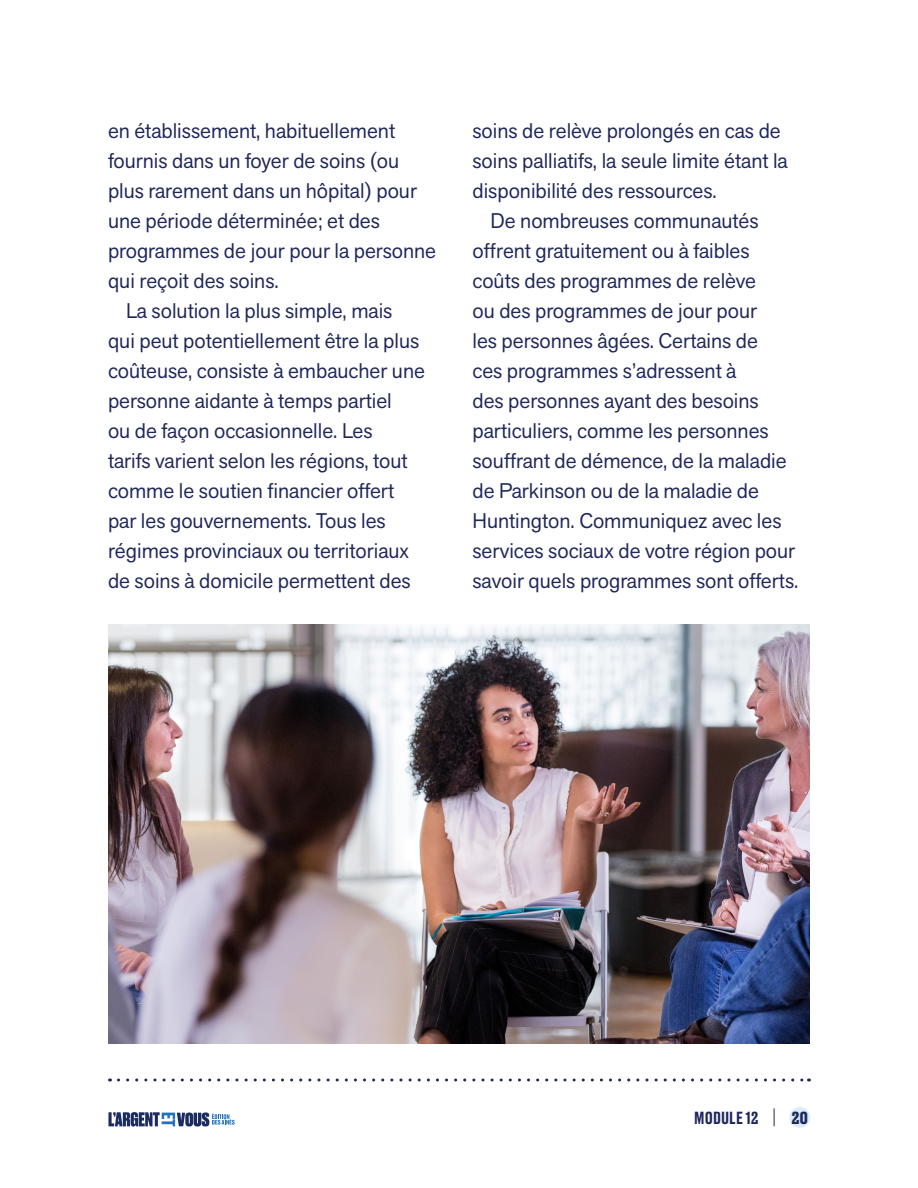
<style>
.page{position:relative;width:918px;height:1188px;background:#fff}
.page>*{position:absolute;margin:0;border:0;box-sizing:border-box;transform-origin:0 0}
.t1{font:21px/30px "Akzid Grtsk Next";color:#1f275b}
.t2{font:500 16.5px "Druk Text";letter-spacing:.005em;color:#1f275b}
.t3{font:700 16.5px "Druk Text";color:#1f275b}
</style>
<div class="page">
<div style="left:789px;top:1107px;width:21px;height:21px;background:#daeef8;border-radius:50%"></div>
<svg style="left:774px;top:1108px;width:1px;height:18px"></svg>
<svg style="left:108px;top:1112px;width:127px;height:15px"></svg>
<img style="left:108px;top:624px;width:702px;height:420px">
<svg style="left:118px;top:1078px;width:691px;height:4px"></svg>
<p class="t1" style="left:108px;top:115px;width:330px">en établissement, habituellement fournis dans un foyer de soins (ou plus rarement dans un hôpital) pour une période déterminée; et des programmes de jour pour la personne qui reçoit des soins.</p>
<p class="t1" style="left:108px;top:295px;width:318px;text-indent:18px">La solution la plus simple, mais<br>qui peut potentiellement être la plus coûteuse, consiste à embaucher une personne aidante à temps partiel<br>ou de façon occasionnelle. Les<br>tarifs varient selon les régions, tout comme le soutien financier offert par les gouvernements. Tous les régimes provinciaux ou territoriaux de soins à domicile permettent des</p>
<p class="t1" style="left:472px;top:115px;width:317px">soins de relève prolongés en cas de soins palliatifs, la seule limite étant la disponibilité des ressources.</p>
<p class="t1" style="left:472px;top:205px;width:327px;text-indent:18px">De nombreuses communautés offrent gratuitement ou à faibles coûts des programmes de relève<br>ou des programmes de jour pour<br>les personnes âgées. Certains de<br>ces programmes s’adressent à<br>des personnes ayant des besoins particuliers, comme les personnes souffrant de démence, de la maladie de Parkinson ou de la maladie de<br>Huntington. Communiquez avec les services sociaux de votre région pour savoir quels programmes sont offerts.</p>
<p class="t2" style="left:694px;top:1109px;width:66px">MODULE 12</p>
<p class="t3" style="left:791px;top:1109px;width:18px">20</p>
</div>
